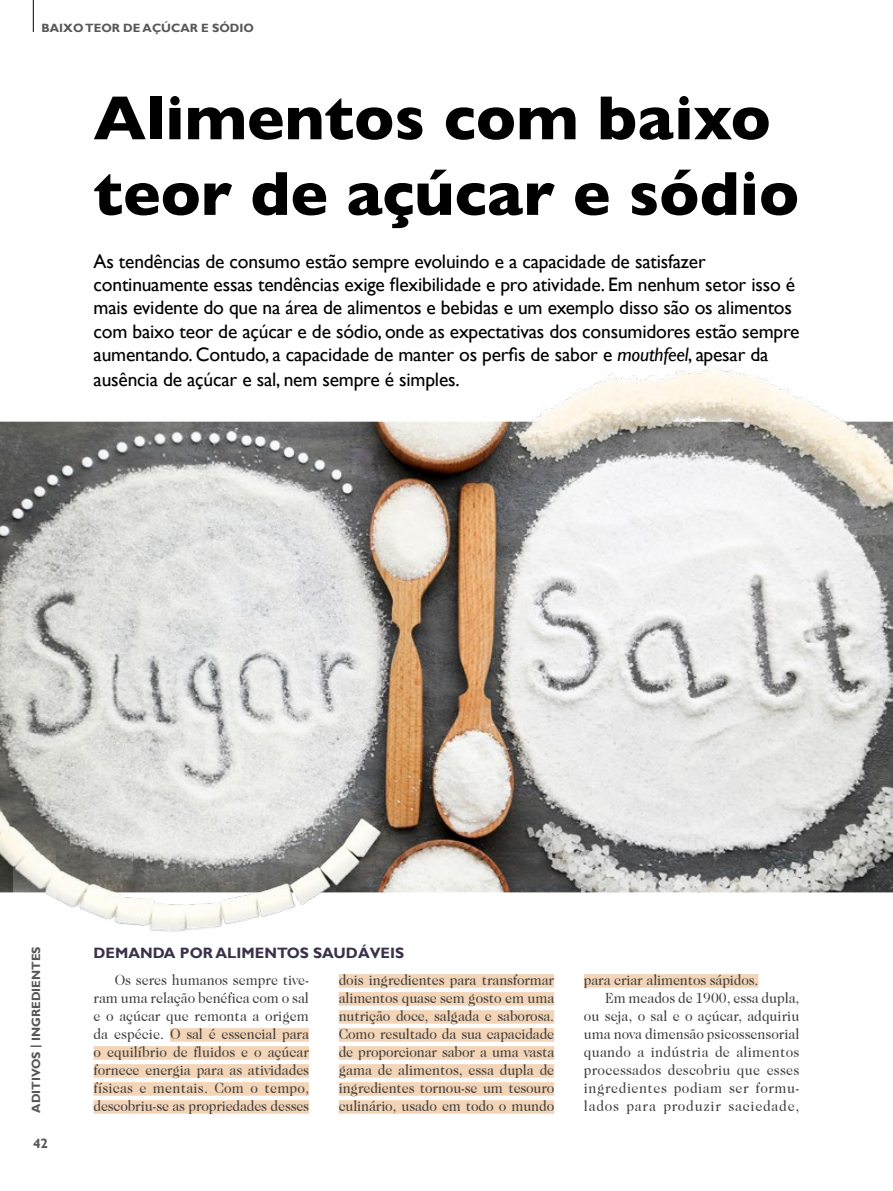
<style>
.page{position:relative;width:893px;height:1191px;background:#fff}
.page>*{position:absolute;margin:0;border:0;box-sizing:border-box;transform-origin:0 0}
.t1{font:700 63px/75.6px "Gill Sans";color:#000}
.t2{font:19.5px/23.4px "Gill Sans";letter-spacing:-.01em;color:#000}
.t3{font:15px/18px "Caslon 224 IT Cby BT";color:#3c3c3b;text-align:justify;scale:.93 1}
.t4{font:15px "Caslon 224 IT Cby BT";letter-spacing:.02em;color:#3c3c3b;scale:.93 1}
.t5{font:700 15px "Gill Sans";color:#3b314a}
.t6{font:15px "Caslon 224 IT Cby BT";letter-spacing:.035em;color:#3c3c3b;scale:.93 1}
.t7{font:15px "Caslon 224 IT Cby BT";letter-spacing:.055em;color:#3c3c3b;scale:.93 1}
.t8{font:700 13.5px "Gill Sans";color:#575756}
.t9{font:700 12px "Gill Sans";color:#575756}
.s1{font-style:italic}
.s2{font-style:inherit}
</style>
<div class="page">
<img style="left:0;top:365px;width:893px;height:567px">
<div style="left:170px;top:1028px;width:139px;height:13px;background:#f3d4b6"></div>
<div style="left:94px;top:1046px;width:215px;height:13px;background:#f3d4b6"></div>
<div style="left:94px;top:1064px;width:215px;height:13px;background:#f3d4b6"></div>
<div style="left:94px;top:1082px;width:215px;height:13px;background:#f3d4b6"></div>
<div style="left:94px;top:1100px;width:215px;height:13px;background:#f3d4b6"></div>
<div style="left:339px;top:974px;width:215px;height:13px;background:#f3d4b6"></div>
<div style="left:339px;top:992px;width:215px;height:13px;background:#f3d4b6"></div>
<div style="left:339px;top:1010px;width:215px;height:13px;background:#f3d4b6"></div>
<div style="left:339px;top:1028px;width:215px;height:13px;background:#f3d4b6"></div>
<div style="left:339px;top:1046px;width:215px;height:13px;background:#f3d4b6"></div>
<div style="left:339px;top:1064px;width:215px;height:13px;background:#f3d4b6"></div>
<div style="left:339px;top:1082px;width:215px;height:13px;background:#f3d4b6"></div>
<div style="left:339px;top:1100px;width:215px;height:13px;background:#f3d4b6"></div>
<div style="left:584px;top:974px;width:174px;height:13px;background:#f3d4b6"></div>
<div style="left:14px;top:841px;width:42px;height:350px;background:#fff"></div>
<hr style="left:33px;top:0;width:1px;height:32px;background:#000">
<p class="t9" style="left:42px;top:21px;width:214px">BAIXO TEOR DE AÇÚCAR E SÓDIO</p>
<h1 class="t1" style="left:94px;top:79px;width:707px">Alimentos com baixo teor de açúcar e sódio</h1>
<p class="t2" style="left:94px;top:250px;width:707px">As tendências de consumo estão sempre evoluindo e a capacidade de satisfazer continuamente essas tendências exige flexibilidade e pro atividade. Em nenhum setor isso é mais evidente do que na área de alimentos e bebidas e um exemplo disso são os alimentos com baixo teor de açúcar e de sódio, onde as expectativas dos consumidores estão sempre aumentando. Contudo, a capacidade de manter os perfis de sabor e <span class="s1">mouthfeel</span>, apesar da</p>
<h2 class="t2" style="left:94px;top:368px;width:368px">ausência de açúcar e sal, nem sempre é simples.</h2>
<p class="t9" style="left:29px;top:1112px;width:167px;rotate:-90deg">ADITIVOS <span class="s2">|</span> INGREDIENTES</p>
<p class="t8" style="left:33px;top:1135px;width:16px">42</p>
<p class="t5" style="left:94px;top:944px;width:312px">DEMANDA POR ALIMENTOS SAUDÁVEIS</p>
<p class="t3" style="left:94px;top:971px;width:233px;text-indent:21px">Os seres humanos sempre tive&shy;ram uma relação benéfica com o sal e o açúcar que remonta a origem da espécie. O sal é essencial para o equilíbrio de fluidos e o açúcar fornece energia para as atividades físicas e mentais. Com o tempo, descobriu-se as propriedades desses</p>
<p class="t3" style="left:339px;top:971px;width:233px">dois ingredientes para transformar alimentos quase sem gosto em uma nutrição doce, salgada e saborosa.<br>Como resultado da sua capacidade de proporcionar sabor a uma vasta gama de alimentos, essa dupla de ingredientes tornou-se um tesouro culinário, usado em todo o mundo</p>
<p class="t3" style="left:584px;top:971px;width:189px">para criar alimentos sápidos.</p>
<p class="t3" style="left:605px;top:989px;width:210px">Em meados de 1900, essa dupla,</p>
<p class="t3" style="left:584px;top:1007px;width:233px">ou seja, o sal e o açúcar, adquiriu</p>
<p class="t3" style="left:584px;top:1025px;width:233px">uma nova dimensão psicossensorial</p>
<p class="t4" style="left:584px;top:1043px;width:233px">quando a indústria de alimentos</p>
<p class="t4" style="left:584px;top:1061px;width:233px">processados descobriu que esses</p>
<p class="t6" style="left:584px;top:1079px;width:233px">ingredientes podiam ser formu-</p>
<p class="t7" style="left:584px;top:1097px;width:233px">lados para produzir saciedade,</p>
</div>
